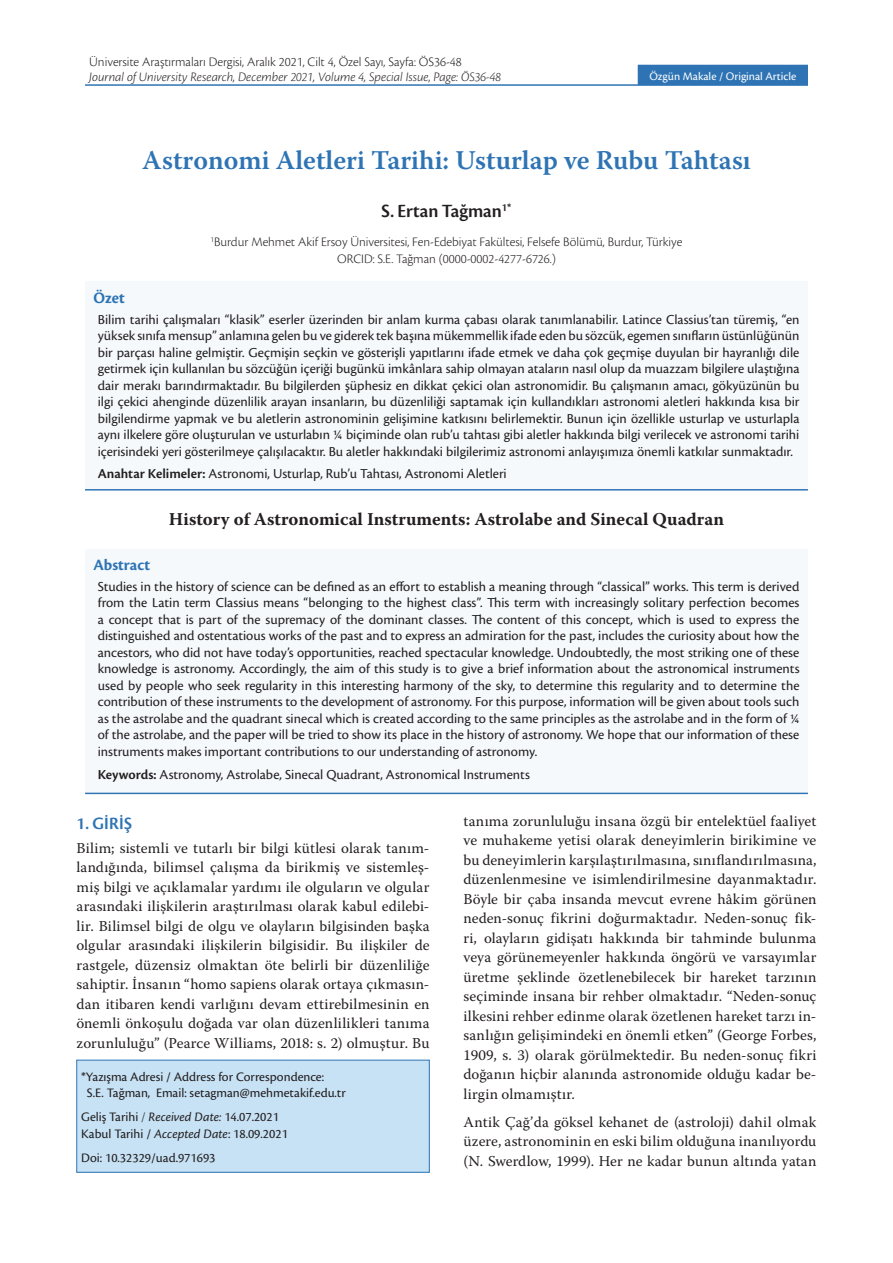
<style>
.page{position:relative;width:893px;height:1263px;background:#fff}
.page>*{position:absolute;margin:0;border:0;box-sizing:border-box;transform-origin:0 0}
.t1{font:600 27px "Warnock Pro";color:#2e74b4}
.t2{font:19.5px "Cronos Pro Semibold Disp";color:#231f20}
.t3{font:700 18px "Warnock Pro";color:#231f20}
.t4{font:18px "Cronos Pro Semibold Subh";letter-spacing:.015em;color:#2e74b4}
.t5{font:16.5px "Cronos Pro Bold Disp";letter-spacing:.005em;color:#2e74b4}
.t6{font:15px/19.5px "Warnock Pro";letter-spacing:.01em;color:#231f20;text-align:justify}
.t7{font:14.25px/16.5px "Cronos Pro";color:#231f20;text-align:justify}
.t8{font:300 13.5px/16.2px "Cronos Pro";color:#231f20;text-align:center}
.t9{font:13.5px/16.2px "Cronos Pro";color:#231f20}
.t10{font:italic 300 13.5px "Cronos Pro";letter-spacing:-.005em;color:#231f20}
.t11{font:12px "Cronos Pro";color:#fff}
.s1{font-weight:600}
.s2{font-weight:300}
.s3{font-style:italic}
</style>
<div class="page">
<div style="left:85px;top:281px;width:723px;height:207px;background:#f5f9fc"></div>
<hr style="left:85px;top:489px;width:723px;height:1px;background:#2e74b4">
<div style="left:85px;top:549px;width:723px;height:243px;background:#f5f9fc"></div>
<hr style="left:85px;top:793px;width:723px;height:1px;background:#2e74b4">
<div style="left:77px;top:1060px;width:352px;height:112px;background:#c7e2f5"></div>
<div style="left:77px;top:1060px;width:352px;height:112px;border:1px solid #2e74b4"></div>
<hr style="left:85px;top:84px;width:723px;height:2px;background:#2e74b4">
<div style="left:639px;top:66px;width:168px;height:18px;background:#2e74b4"></div>
<div style="left:638px;top:65px;width:170px;height:20px;border:2px solid #2e74b4"></div>
<p class="t8" style="left:89px;top:53px;width:374px">Üniversite Araştırmaları Dergisi, Aralık 2021, Cilt 4, Özel Sayı, Sayfa: ÖS36-48</p>
<p class="t10" style="left:89px;top:69px;width:413px">Journal of University Research, December 2021, Volume 4, Special Issue, Page: ÖS36-48</p>
<p class="t11" style="left:647px;top:69px;width:153px">Derleme Makale / Review Article</p>
<p class="t11" style="left:649px;top:69px;width:149px">Özgün Makale / Original Article</p>
<h1 class="t1" style="left:142px;top:144px;width:610px">Astronomi Aletleri Tarihi: Usturlap ve Rubu Tahtası</h1>
<h2 class="t2" style="left:382px;top:200px;width:131px">S. Ertan Tağman<sup>1*</sup></h2>
<p class="t8" style="left:211px;top:234px;width:473px"><sup>1</sup>Burdur Mehmet Akif Ersoy Üniversitesi, Fen-Edebiyat Fakültesi, Felsefe Bölümü, Burdur, Türkiye<br>ORCID: S.E. Tağman (0000-0002-4277-6726.)</p>
<p class="t5" style="left:94px;top:288px;width:33px">Özet</p>
<p class="t7" style="left:98px;top:311px;width:703px">Bilim tarihi çalışmaları “klasik” eserler üzerinden bir anlam kurma çabası olarak tanımlanabilir. Latince Classius’tan türemiş, “en yüksek sınıfa mensup” anlamına gelen bu ve giderek tek başına mükemmellik ifade eden bu sözcük, egemen sınıfların üstünlüğünün bir parçası haline gelmiştir. Geçmişin seçkin ve gösterişli yapıtlarını ifade etmek ve daha çok geçmişe duyulan bir hayranlığı dile getirmek için kullanılan bu sözcüğün içeriği bugünkü imkânlara sahip olmayan ataların nasıl olup da muazzam bilgilere ulaştığına dair merakı barındırmaktadır. Bu bilgilerden şüphesiz en dikkat çekici olan astronomidir. Bu çalışmanın amacı, gökyüzünün bu ilgi çekici ahenginde düzenlilik arayan insanların, bu düzenliliği saptamak için kullandıkları astronomi aletleri hakkında kısa bir bilgilendirme yapmak ve bu aletlerin astronominin gelişimine katkısını belirlemektir. Bunun için özellikle usturlap ve usturlapla aynı ilkelere göre oluşturulan ve usturlabın ¼ biçiminde olan rub’u tahtası gibi aletler hakkında bilgi verilecek ve astronomi tarihi içerisindeki yeri gösterilmeye çalışılacaktır. Bu aletler hakkındaki bilgilerimiz astronomi anlayışımıza önemli katkılar sunmaktadır.</p>
<p class="t7" style="left:98px;top:466px;width:410px"><span class="s1">Anahtar Kelimeler:</span> Astronomi, Usturlap, Rub’u Tahtası, Astronomi Aletleri</p>
<p class="t3" style="left:169px;top:508px;width:557px">History of Astronomical Instruments: Astrolabe and Sinecal Quadran</p>
<p class="t5" style="left:94px;top:555px;width:58px">Abstract</p>
<p class="t7" style="left:98px;top:578px;width:703px">Studies in the history of science can be defined as an effort to establish a meaning through “classical” works. This term is derived from the Latin term Classius means “belonging to the highest class”. This term with increasingly solitary perfection becomes a concept that is part of the supremacy of the dominant classes. The content of this concept, which is used to express the distinguished and ostentatious works of the past and to express an admiration for the past, includes the curiosity about how the ancestors, who did not have today’s opportunities, reached spectacular knowledge. Undoubtedly, the most striking one of these knowledge is astronomy. Accordingly, the aim of this study is to give a brief information about the astronomical instruments used by people who seek regularity in this interesting harmony of the sky, to determine this regularity and to determine the contribution of these instruments to the development of astronomy. For this purpose, information will be given about tools such as the astrolabe and the quadrant sinecal which is created according to the same principles as the astrolabe and in the form of ¼ of the astrolabe, and the paper will be tried to show its place in the history of astronomy. We hope that our information of these instruments makes important contributions to our understanding of astronomy.</p>
<p class="t7" style="left:98px;top:766px;width:434px"><span class="s1">Keywords:</span> Astronomy, Astrolabe, Sinecal Quadrant, Astronomical Instruments</p>
<p class="t4" style="left:77px;top:813px;width:57px">1. GİRİŞ</p>
<p class="t6" style="left:77px;top:837px;width:354px">Bilim; sistemli ve tutarlı bir bilgi kütlesi olarak tanım&shy;landığında, bilimsel çalışma da birikmiş ve sistemleş&shy;miş bilgi ve açıklamalar yardımı ile olguların ve olgular arasındaki ilişkilerin araştırılması olarak kabul edilebi&shy;lir. Bilimsel bilgi de olgu ve olayların bilgisinden başka olgular arasındaki ilişkilerin bilgisidir. Bu ilişkiler de rastgele, düzensiz olmaktan öte belirli bir düzenliliğe sahiptir. İnsanın “homo sapiens olarak ortaya çıkmasın&shy;dan itibaren kendi varlığını devam ettirebilmesinin en önemli önkoşulu doğada var olan düzenlilikleri tanıma zorunluluğu” (Pearce Williams, 2018: s. 2) olmuştur. Bu</p>
<p class="t9" style="left:87px;top:1068px;width:260px;text-indent:-6px">*Yazışma Adresi / Address for Correspondence:<br>S.E. Tağman, Email: setagman@mehmetakif.edu.tr</p>
<p class="t9" style="left:81px;top:1109px;width:208px">Geliş Tarihi <span class="s2">/</span> <span class="s3">Received Date:</span> 14.07.2021<br>Kabul Tarihi / <span class="s3">Accepted Date</span>: 18.09.2021</p>
<p class="t9" style="left:81px;top:1150px;width:136px">Doi: 10.32329/uad.971693</p>
<p class="t6" style="left:463px;top:811px;width:354px">tanıma zorunluluğu insana özgü bir entelektüel faaliyet ve muhakeme yetisi olarak deneyimlerin birikimine ve bu deneyimlerin karşılaştırılmasına, sınıflandırılmasına, düzenlenmesine ve isimlendirilmesine dayanmaktadır.<br>Böyle bir çaba insanda mevcut evrene hâkim görünen neden-sonuç fikrini doğurmaktadır. Neden-sonuç fik&shy;ri, olayların gidişatı hakkında bir tahminde bulunma veya görünemeyenler hakkında öngörü ve varsayımlar üretme şeklinde özetlenebilecek bir hareket tarzının seçiminde insana bir rehber olmaktadır. “Neden-sonuç ilkesini rehber edinme olarak özetlenen hareket tarzı in&shy;sanlığın gelişimindeki en önemli etken” (George Forbes, 1909, s. 3) olarak görülmektedir. Bu neden-sonuç fikri doğanın hiçbir alanında astronomide olduğu kadar be&shy;lirgin olmamıştır.</p>
<p class="t6" style="left:463px;top:1112px;width:354px">Antik Çağ’da göksel kehanet de (astroloji) dahil olmak üzere, astronominin en eski bilim olduğuna inanılıyordu (N. Swerdlow, 1999). Her ne kadar bunun altında yatan</p>
</div>
